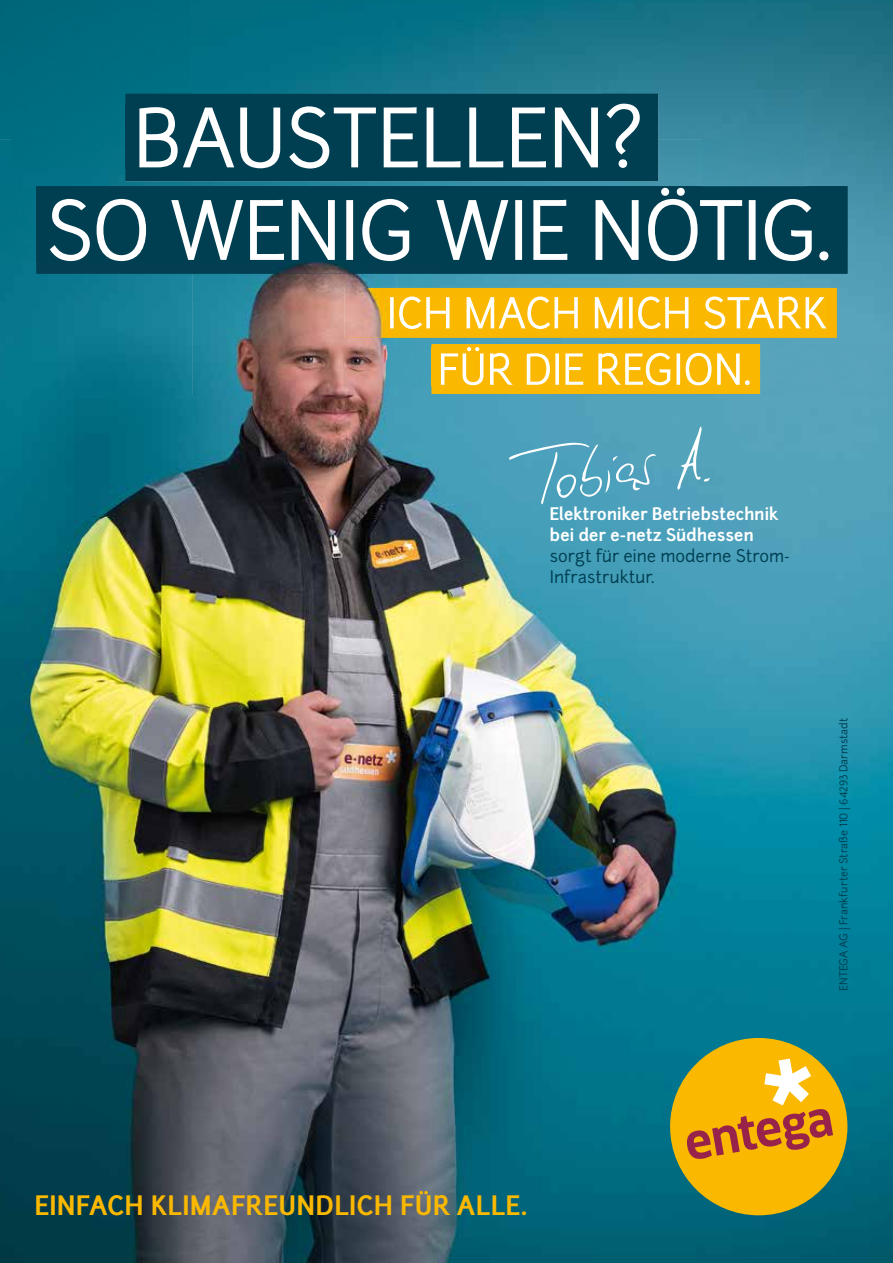
<style>
.page{position:relative;width:893px;height:1263px;background:#fff}
.page>*{position:absolute;margin:0;border:0;box-sizing:border-box;transform-origin:0 0}
.t1{font:700 25.5px "Junction";letter-spacing:.025em;color:#fbb800}
.t2{font:700 16.5px/21px "Junction";color:#fff}
.t3{font:16.5px/21px "Junction";color:#003f52}
.t4{font:10.5px "Junction";letter-spacing:.005em;color:#003f52}
</style>
<div class="page">
<img style="left:0;top:395px;width:893px;height:868px">
<svg style="left:677px;top:427px;width:33px;height:63px;background:#6cb0c4"></svg>
<svg style="left:509px;top:442px;width:147px;height:62px;background:#5ea9c2"></svg>
<div style="left:0;top:0;width:192px;height:139px;background:#006b7f"></div>
<img style="left:192px;top:0;width:409px;height:94px">
<img style="left:601px;top:0;width:204px;height:139px">
<img style="left:805px;top:0;width:88px;height:395px">
<img style="left:0;top:139px;width:703px;height:49px">
<div style="left:703px;top:139px;width:102px;height:47px;background:#3f8fa6"></div>
<img style="left:0;top:261px;width:192px;height:134px">
<img style="left:192px;top:274px;width:613px;height:121px">
<div style="left:126px;top:94px;width:532px;height:87px;background:#003f52"></div>
<img style="left:36px;top:186px;width:811px;height:88px">
<div style="left:11px;top:104px;width:115px;height:65px;background:#006f83"></div>
<img style="left:126px;top:104px;width:514px;height:65px">
<div style="left:0;top:188px;width:36px;height:73px;background:#027287"></div>
<img style="left:36px;top:188px;width:792px;height:73px">
<img style="left:345px;top:288px;width:492px;height:50px">
<div style="left:432px;top:344px;width:328px;height:50px;background:#fbb800"></div>
<img style="left:390px;top:296px;width:436px;height:33px">
<div style="left:386px;top:347px;width:46px;height:38px;background:#419db7"></div>
<img style="left:432px;top:347px;width:318px;height:38px">
<div style="left:670px;top:1038px;width:177px;height:177px;background:#fbb800;border-radius:50%"></div>
<svg style="left:686px;top:1058px;width:147px;height:101px"></svg>
<p class="t2" style="left:550px;top:503px;width:230px">Elektroniker Betriebstechnik bei der e-netz Südhessen</p>
<p class="t3" style="left:550px;top:546px;width:242px">sorgt für eine moderne Strom-<br>Infrastruktur.</p>
<p class="t4" style="left:837px;top:991px;width:275px;rotate:-90deg">ENTEGA AG | Frankfurter Straße 110 | 64293 Darmstadt</p>
<h1 class="t1" style="left:35px;top:1189px;width:494px">EINFACH KLIMAFREUNDLICH FÜR ALLE.</h1>
</div>
